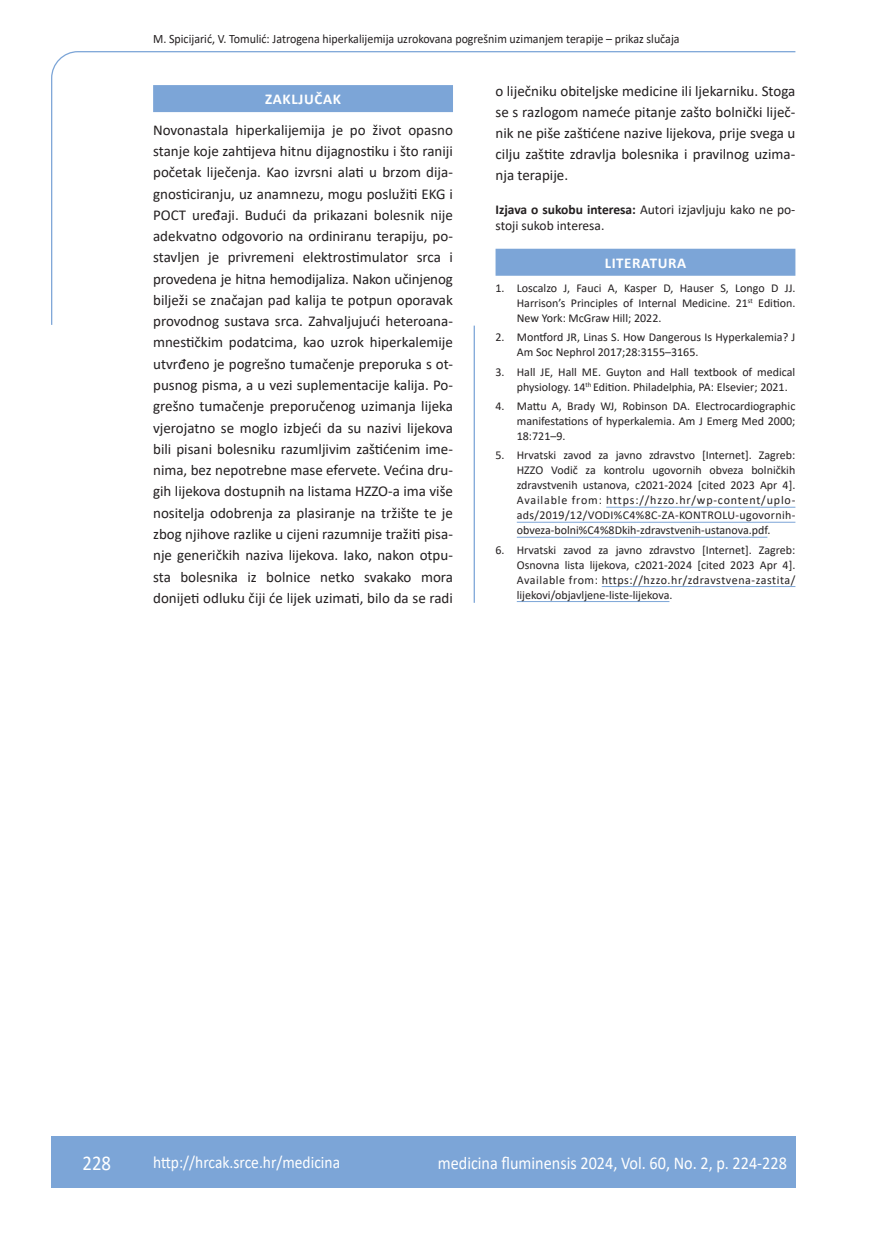
<style>
.page{position:relative;width:872px;height:1234px;background:#fff}
.page>*{position:absolute;margin:0;border:0;box-sizing:border-box;transform-origin:0 0}
.t1{font:21px "Calibri";color:#fff;scale:.9 1}
.t2{font:18px "Calibri";color:#fff;scale:.9 1}
.t3{font:17.25px "Calibri";color:#fff;scale:.9 1}
.osnovni_tekst{font:15px/21.3px "Calibri";color:#231f20;text-align:justify}
.naslov_ruler{font:700 15px "Calibri";letter-spacing:.04em;color:#fff}
.izjava{font:13.5px/16.5px "Calibri";color:#231f20}
.glava{font:12.75px "Calibri";color:#231f20;scale:.94 1}
.literatura{font:12px/15px "Calibri";color:#231f20;text-align:justify}
.s1{font-weight:700}
</style>
<div class="page">
<svg style="left:51px;top:51px;width:745px;height:274px"></svg>
<hr style="left:473px;top:325px;width:2px;height:277px;background:#7ca5d7">
<div style="left:51px;top:1135px;width:744px;height:51px;background:#7ca5d7"></div>
<div style="left:153px;top:85px;width:300px;height:27px;background:#7ca5d7"></div>
<div style="left:495px;top:249px;width:300px;height:27px;background:#7ca5d7"></div>
<hr style="left:606px;top:506px;width:189px;height:1px;background:#7ca5d7">
<hr style="left:517px;top:521px;width:278px;height:1px;background:#7ca5d7">
<hr style="left:517px;top:536px;width:250px;height:1px;background:#7ca5d7">
<hr style="left:602px;top:586px;width:193px;height:1px;background:#7ca5d7">
<hr style="left:517px;top:601px;width:152px;height:1px;background:#7ca5d7">
<p class="glava" style="left:153px;top:29px;width:561px">M. Spicijarić, V. Tomulić: Jatrogena hiperkalijemija uzrokovana pogrešnim uzimanjem terapije – prikaz slučaja</p>
<p class="naslov_ruler" style="left:265px;top:88px;width:77px">ZAKLJUČAK</p>
<p class="osnovni_tekst" style="left:153px;top:119px;width:301px">Novonastala hiperkalijemija je po život opasno stanje koje zahtijeva hitnu dijagnostiku i što raniji početak liječenja. Kao izvrsni alati u brzom dija&shy;gnosticiranju, uz anamnezu, mogu poslužiti EKG i POCT uređaji. Budući da prikazani bolesnik nije adekvatno odgovorio na ordiniranu terapiju, po&shy;stavljen je privremeni elektrostimulator srca i provedena je hitna hemodijaliza. Nakon učinjenog bilježi se značajan pad kalija te potpun oporavak provodnog sustava srca. Zahvaljujući heteroana&shy;mnestičkim podatcima, kao uzrok hiperkalemije utvrđeno je pogrešno tumačenje preporuka s ot&shy;pusnog pisma, a u vezi suplementacije kalija. Po&shy;grešno tumačenje preporučenog uzimanja lijeka vjerojatno se moglo izbjeći da su nazivi lijekova bili pisani bolesniku razumljivim zaštićenim ime&shy;nima, bez nepotrebne mase efervete. Većina dru&shy;gih lijekova dostupnih na listama HZZO-a ima više nositelja odobrenja za plasiranje na tržište te je zbog njihove razlike u cijeni razumnije tražiti pisa&shy;nje generičkih naziva lijekova. Iako, nakon otpu&shy;sta bolesnika iz bolnice netko svakako mora donijeti odluku čiji će lijek uzimati, bilo da se radi</p>
<p class="osnovni_tekst" style="left:495px;top:80px;width:301px">o liječniku obiteljske medicine ili ljekarniku. Stoga se s razlogom nameće pitanje zašto bolnički liječ&shy;nik ne piše zaštićene nazive lijekova, prije svega u cilju zaštite zdravlja bolesnika i pravilnog uzima&shy;nja terapije.</p>
<p class="izjava" style="left:495px;top:201px;width:301px"><span class="s1">Izjava o sukobu interesa:</span> Autori izjavljuju kako ne po&shy;stoji sukob interesa.</p>
<p class="naslov_ruler" style="left:604px;top:252px;width:83px">LITERATURA</p>
<p class="literatura" style="left:517px;top:280px;width:280px;text-indent:-21px">1. Loscalzo J, Fauci A, Kasper D, Hauser S, Longo D JJ.<br>Harrison’s Principles of Internal Medicine. 21<sup>st</sup> Edition.<br>New York: McGraw Hill; 2022.</p>
<p class="literatura" style="left:517px;top:329px;width:280px;text-indent:-21px">2. Montford JR, Linas S. How Dangerous Is Hyperkalemia? J<br>Am Soc Nephrol 2017;28:3155–3165.</p>
<p class="literatura" style="left:517px;top:364px;width:280px;text-indent:-21px">3. Hall JE, Hall ME. Guyton and Hall textbook of medical physiology. 14<sup>th</sup> Edition. Philadelphia, PA: Elsevier; 2021.</p>
<p class="literatura" style="left:517px;top:398px;width:280px;text-indent:-21px">4. Mattu A, Brady WJ, Robinson DA. Electrocardiographic manifestations of hyperkalemia. Am J Emerg Med 2000; 18:721–9.</p>
<p class="literatura" style="left:517px;top:447px;width:280px;text-indent:-21px">5. Hrvatski zavod za javno zdravstvo [Internet]. Zagreb:<br>HZZO Vodič za kontrolu ugovornih obveza bolničkih zdravstvenih ustanova, c2021-2024 [cited 2023 Apr 4].<br>Available from: https://hzzo.hr/wp-content/uplo&shy;ads/2019/12/VODI%C4%8C-ZA-KONTROLU-ugovornih&shy;obveza-bolni%C4%8Dkih-zdravstvenih-ustanova.pdf.</p>
<p class="literatura" style="left:517px;top:541px;width:280px;text-indent:-21px">6. Hrvatski zavod za javno zdravstvo [Internet]. Zagreb:<br>Osnovna lista lijekova, c2021-2024 [cited 2023 Apr 4].<br>Available from: https://hzzo.hr/zdravstvena-zastita/ lijekovi/objavljene-liste-lijekova.</p>
<p class="t1" style="left:82px;top:1147px;width:33px">228</p>
<p class="t3" style="left:153px;top:1149px;width:209px">http://hrcak.srce.hr/medicina</p>
<p class="t2" style="left:438px;top:1149px;width:389px">medicina fluminensis 2024, Vol. 60, No. 2, p. 224-228</p>
</div>
